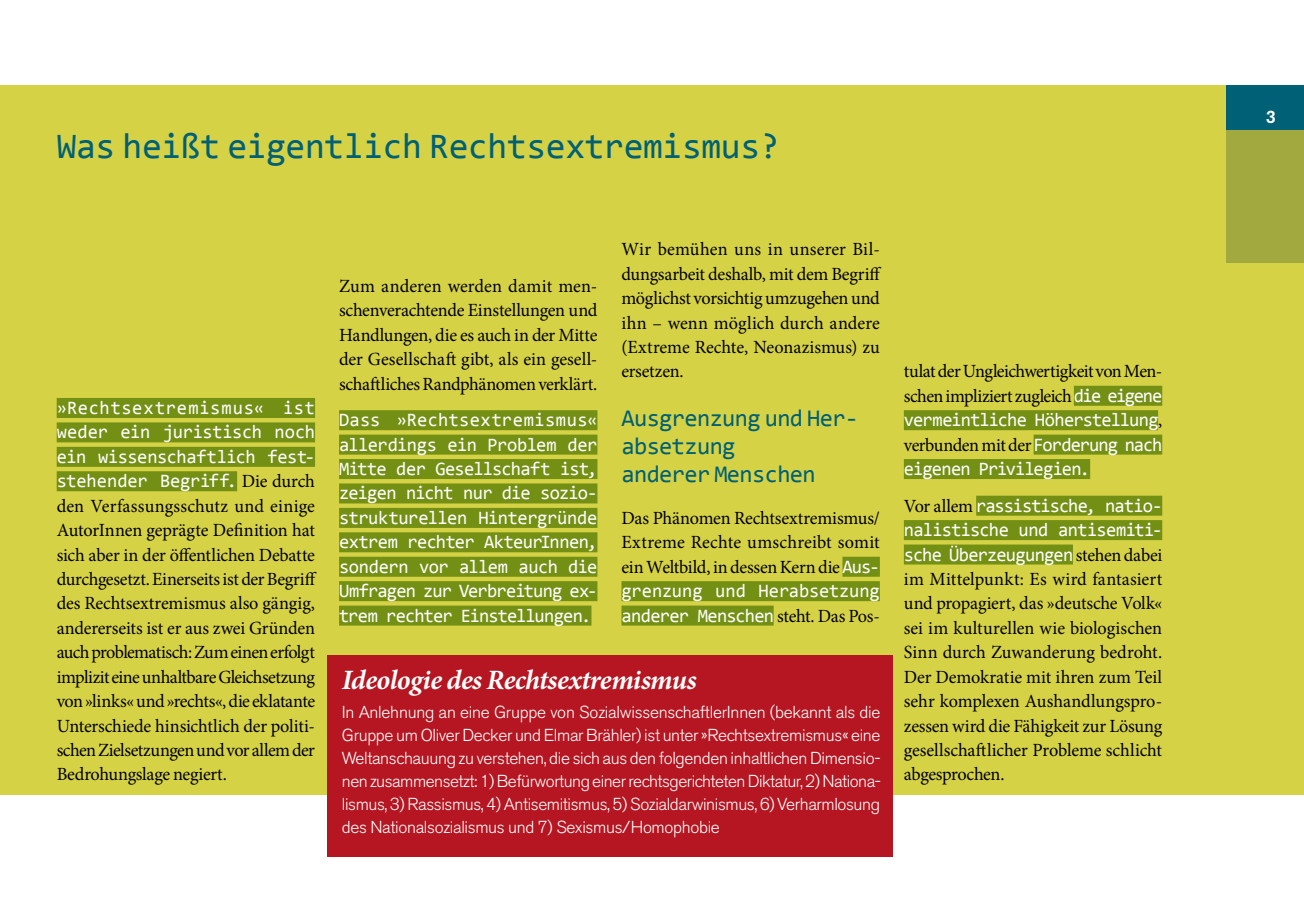
<style>
.page{position:relative;width:1304px;height:908px;background:#fff}
.page>*{position:absolute;margin:0;border:0;box-sizing:border-box;transform-origin:0 0}
.t1{font:36px "Consolas";letter-spacing:-.01em;color:#006075}
.t2{font:italic 700 28px "Minion Pro";letter-spacing:-.02em;color:#fff}
.t3{font:24px/28px "Consolas";letter-spacing:-.025em;color:#006075}
.t4{font:19px/24.4px "Consolas";letter-spacing:-.035em;color:#fff;text-align:justify}
.t5{font:19px/36.6px "Consolas";letter-spacing:-.055em;color:#fff}
.t6{font:18.6px/24.4px "Minion Pro";letter-spacing:-.015em;color:#000;text-align:justify}
.t7{font:500 18px "Akzidenz Grotesk BE";color:#fff}
.t8{font:300 17.2px/23px "Akzidenz Grotesk BE";letter-spacing:-.02em;color:#fff;text-align:justify}
.s1{font-family:"Minion Pro";font-size:18.6px;color:#000}
.s2{font-family:"Consolas";font-size:19px;color:#fff}
</style>
<div class="page">
<div style="left:0;top:85px;width:1304px;height:709px;background:#d6d246"></div>
<div style="left:1226px;top:85px;width:78px;height:177px;background:#a2a93f"></div>
<div style="left:1226px;top:85px;width:78px;height:45px;background:#006075"></div>
<div style="left:57px;top:398px;width:258px;height:20px;background:#749014"></div>
<div style="left:57px;top:422px;width:258px;height:20px;background:#749014"></div>
<div style="left:57px;top:446px;width:258px;height:20px;background:#749014"></div>
<div style="left:57px;top:471px;width:180px;height:20px;background:#749014"></div>
<div style="left:339px;top:410px;width:258px;height:20px;background:#749014"></div>
<div style="left:339px;top:434px;width:258px;height:20px;background:#749014"></div>
<div style="left:339px;top:459px;width:258px;height:20px;background:#749014"></div>
<div style="left:339px;top:483px;width:258px;height:20px;background:#749014"></div>
<div style="left:339px;top:507px;width:258px;height:20px;background:#749014"></div>
<div style="left:339px;top:532px;width:258px;height:20px;background:#749014"></div>
<div style="left:339px;top:556px;width:258px;height:20px;background:#749014"></div>
<div style="left:339px;top:581px;width:258px;height:20px;background:#749014"></div>
<div style="left:339px;top:605px;width:252px;height:20px;background:#749014"></div>
<div style="left:842px;top:556px;width:38px;height:20px;background:#749014"></div>
<div style="left:621px;top:581px;width:259px;height:20px;background:#749014"></div>
<div style="left:621px;top:605px;width:153px;height:20px;background:#749014"></div>
<div style="left:1074px;top:385px;width:88px;height:20px;background:#749014"></div>
<div style="left:904px;top:410px;width:254px;height:20px;background:#749014"></div>
<div style="left:1034px;top:434px;width:128px;height:20px;background:#749014"></div>
<div style="left:904px;top:459px;width:186px;height:20px;background:#749014"></div>
<div style="left:976px;top:495px;width:186px;height:20px;background:#749014"></div>
<div style="left:904px;top:520px;width:258px;height:20px;background:#749014"></div>
<div style="left:904px;top:544px;width:169px;height:20px;background:#749014"></div>
<div style="left:328px;top:655px;width:565px;height:201px;background:#b51621"></div>
<h1 class="t1" style="left:57px;top:123px;width:724px">Was heißt eigentlich Rechtsextremismus?</h1>
<p class="t4" style="left:57px;top:395px;width:260px">»Rechtsextremismus« ist weder ein juristisch noch ein wissenschaftlich fest&shy;stehender Begriff. <span class="s1">Die durch</span></p>
<p class="t6" style="left:57px;top:493px;width:262px">den Verfassungsschutz und einige AutorInnen geprägte Definition hat sich aber in der öffentlichen Debatte durchgesetzt. Einerseits ist der Begriff des Rechtsextremismus also gängig, andererseits ist er aus zwei Gründen auch problematisch: Zum einen erfolgt implizit eine unhaltbare Gleichsetzung von »links« und »rechts«, die eklatante Unterschiede hinsichtlich der politi&shy;schen Zielsetzungen und vor allem der Bedrohungslage negiert.</p>
<p class="t6" style="left:339px;top:274px;width:260px">Zum anderen werden damit men&shy;schenverachtende Einstellungen und Handlungen, die es auch in der Mitte der Gesellschaft gibt, als ein gesell&shy;schaftliches Randphänomen verklärt.</p>
<p class="t4" style="left:339px;top:407px;width:260px">Dass »Rechtsextremismus« allerdings ein Problem der Mitte der Gesellschaft ist, zeigen nicht nur die sozio&shy;strukturellen Hintergründe extrem rechter AkteurInnen, sondern vor allem auch die Umfragen zur Verbreitung ex&shy;trem rechter Einstellungen.</p>
<p class="t6" style="left:621px;top:237px;width:262px">Wir bemühen uns in unserer Bil&shy;dungsarbeit deshalb, mit dem Begriff möglichst vorsichtig umzugehen und ihn – wenn möglich durch andere (Extreme Rechte, Neonazismus) zu ersetzen.</p>
<p class="t3" style="left:621px;top:403px;width:238px">Ausgrenzung und Her&shy;absetzung<br>anderer Menschen</p>
<p class="t6" style="left:621px;top:505px;width:260px">Das Phänomen Rechtsextremismus/ Extreme Rechte umschreibt somit ein Weltbild, in dessen Kern die <span class="s2">Aus-</span></p>
<p class="t4" style="left:621px;top:578px;width:260px">grenzung und Herabsetzung anderer Menschen <span class="s1">steht. Das Pos-</span></p>
<h2 class="t2" style="left:342px;top:659px;width:356px">Ideologie des Rechtsextremismus</h2>
<p class="t8" style="left:342px;top:700px;width:541px">In Anlehnung an eine Gruppe von SozialwissenschaftlerInnen (bekannt als die Gruppe um Oliver Decker und Elmar Brähler) ist unter »Rechtsextremismus« eine Weltanschauung zu verstehen, die sich aus den folgenden inhaltlichen Dimensio&shy;nen zusammensetzt: 1) Befürwortung einer rechtsgerichteten Diktatur, 2) Nationa&shy;lismus, 3) Rassismus, 4) Antisemitismus, 5) Sozialdarwinismus, 6) Verharmlosung des Nationalsozialismus und 7) Sexismus/Homophobie</p>
<p class="t6" style="left:904px;top:359px;width:260px">tulat der Ungleichwertigkeit von Men&shy;schen impliziert zugleich <span class="s2">die eigene</span></p>
<p class="t4" style="left:904px;top:407px;width:260px">vermeintliche Höherstellung<span class="s1">,</span></p>
<p class="t6" style="left:904px;top:432px;width:260px">verbunden mit der <span class="s2">Forderung nach</span></p>
<p class="t5" style="left:904px;top:449px;width:260px">eigenen Privilegien.<br><span class="s1">Vor allem</span> rassistische, natio-</p>
<p class="t4" style="left:904px;top:517px;width:260px">nalistische und antisemiti&shy;sche Überzeugungen <span class="s1">stehen dabei</span></p>
<p class="t6" style="left:904px;top:566px;width:260px">im Mittelpunkt: Es wird fantasiert und propagiert, das »deutsche Volk« sei im kulturellen wie biologischen Sinn durch Zuwanderung bedroht.<br>Der Demokratie mit ihren zum Teil sehr komplexen Aushandlungspro&shy;zessen wird die Fähigkeit zur Lösung gesellschaftlicher Probleme schlicht abgesprochen.</p>
<p class="t7" style="left:1266px;top:105px;width:11px">3</p>
</div>
